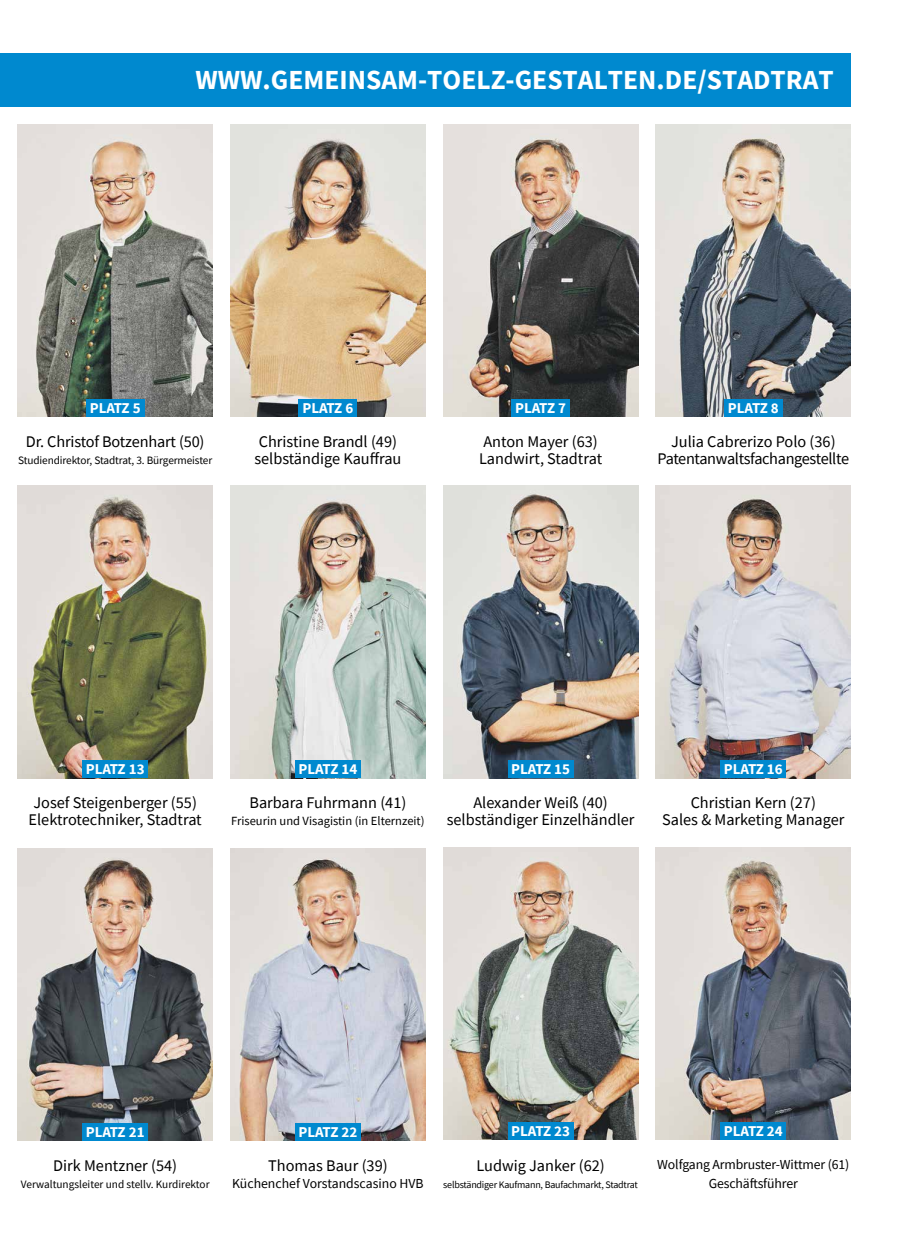
<style>
.page{position:relative;width:904px;height:1241px;background:#fff}
.page>*{position:absolute;margin:0;border:0;box-sizing:border-box;transform-origin:0 0}
.t1{font:700 27.5px "Source Sans Pro";color:#fff}
.t2{font:16.25px/17.1px "Source Sans Pro";color:#000}
.t3{font:16.25px/17.1px "Source Sans Pro";letter-spacing:-.02em;color:#000;text-align:center}
.t4{font:700 15px "Source Sans Pro";letter-spacing:-.005em;color:#fff}
.t5{font:13.75px/19.1px "Source Sans Pro";letter-spacing:-.01em;color:#000;text-align:center}
.t6{font:12.5px "Source Sans Pro";color:#000}
.t7{font:11.25px "Source Sans Pro";letter-spacing:-.01em;color:#000}
.t8{font:10px "Source Sans Pro";letter-spacing:-.02em;color:#000}
</style>
<div class="page">
<div style="left:0;top:53px;width:850px;height:53px;background:#0089cf"></div>
<img style="left:18px;top:124px;width:195px;height:292px">
<div style="left:86px;top:399px;width:58px;height:17px;background:#0089cf"></div>
<img style="left:230px;top:124px;width:195px;height:292px">
<div style="left:299px;top:399px;width:58px;height:17px;background:#0089cf"></div>
<img style="left:443px;top:124px;width:195px;height:292px">
<div style="left:511px;top:399px;width:58px;height:17px;background:#0089cf"></div>
<img style="left:656px;top:124px;width:194px;height:292px">
<div style="left:724px;top:399px;width:58px;height:17px;background:#0089cf"></div>
<img style="left:18px;top:485px;width:195px;height:293px">
<div style="left:82px;top:760px;width:66px;height:18px;background:#0089cf"></div>
<img style="left:18px;top:848px;width:195px;height:292px">
<div style="left:82px;top:1122px;width:66px;height:18px;background:#0089cf"></div>
<img style="left:230px;top:485px;width:195px;height:293px">
<div style="left:295px;top:760px;width:66px;height:18px;background:#0089cf"></div>
<img style="left:230px;top:848px;width:195px;height:292px">
<div style="left:295px;top:1122px;width:66px;height:18px;background:#0089cf"></div>
<img style="left:443px;top:847px;width:195px;height:292px">
<div style="left:508px;top:1121px;width:65px;height:18px;background:#0089cf"></div>
<img style="left:443px;top:485px;width:195px;height:293px">
<div style="left:508px;top:760px;width:65px;height:18px;background:#0089cf"></div>
<img style="left:656px;top:847px;width:194px;height:292px">
<div style="left:720px;top:1121px;width:66px;height:18px;background:#0089cf"></div>
<img style="left:656px;top:485px;width:194px;height:293px">
<div style="left:720px;top:760px;width:66px;height:18px;background:#0089cf"></div>
<h1 class="t1" style="left:195px;top:61px;width:640px">WWW.GEMEINSAM-TOELZ-GESTALTEN.DE/STADTRAT</h1>
<p class="t4" style="left:90px;top:397px;width:52px">PLATZ 5</p>
<p class="t4" style="left:302px;top:397px;width:52px">PLATZ 6</p>
<p class="t4" style="left:515px;top:397px;width:52px">PLATZ 7</p>
<p class="t4" style="left:728px;top:397px;width:52px">PLATZ 8</p>
<p class="t2" style="left:26px;top:432px;width:180px">Dr. Christof Botzenhart (50)</p>
<p class="t7" style="left:18px;top:452px;width:196px">Studiendirektor, Stadtrat, 3. Bürgermeister</p>
<p class="t2" style="left:254px;top:432px;width:149px">Christine Brandl (49) selbständige Kauffrau</p>
<p class="t2" style="left:479px;top:432px;width:125px">Anton Mayer (63)<br>Landwirt, Stadtrat</p>
<p class="t3" style="left:657px;top:432px;width:193px">Julia Cabrerizo Polo (36)<br>Patentanwaltsfachangestellte</p>
<p class="t4" style="left:86px;top:759px;width:60px">PLATZ 13</p>
<p class="t2" style="left:29px;top:794px;width:175px">Josef Steigenberger (55)<br>Elektrotechniker, Stadtrat</p>
<p class="t4" style="left:298px;top:759px;width:60px">PLATZ 14</p>
<p class="t2" style="left:249px;top:794px;width:158px">Barbara Fuhrmann (41)</p>
<p class="t6" style="left:231px;top:813px;width:195px">Friseurin und Visagistin (in Elternzeit)</p>
<p class="t4" style="left:511px;top:759px;width:60px">PLATZ 15</p>
<p class="t2" style="left:446px;top:794px;width:189px;text-align:center">Alexander Weiß (40) selbständiger Einzelhändler</p>
<p class="t4" style="left:724px;top:759px;width:60px">PLATZ 16</p>
<p class="t2" style="left:662px;top:794px;width:184px;text-align:center">Christian Kern (27)<br>Sales &amp; Marketing Manager</p>
<p class="t4" style="left:86px;top:1121px;width:60px">PLATZ 21</p>
<p class="t2" style="left:53px;top:1156px;width:125px">Dirk Mentzner (54)</p>
<p class="t7" style="left:21px;top:1176px;width:190px">Verwaltungsleiter und stellv. Kurdirektor</p>
<p class="t4" style="left:298px;top:1121px;width:60px">PLATZ 22</p>
<p class="t2" style="left:268px;top:1156px;width:121px">Thomas Baur (39)</p>
<p class="t5" style="left:232px;top:1173px;width:193px">Küchenchef Vorstandscasino HVB</p>
<p class="t4" style="left:511px;top:1120px;width:60px">PLATZ 23</p>
<p class="t2" style="left:476px;top:1156px;width:130px">Ludwig Janker (62)</p>
<p class="t8" style="left:443px;top:1178px;width:196px">selbständiger Kaufmann, Baufachmarkt, Stadtrat</p>
<p class="t4" style="left:724px;top:1120px;width:60px">PLATZ 24</p>
<p class="t5" style="left:657px;top:1154px;width:193px">Wolfgang Armbruster-Wittmer (61)<br>Geschäftsführer</p>
</div>
